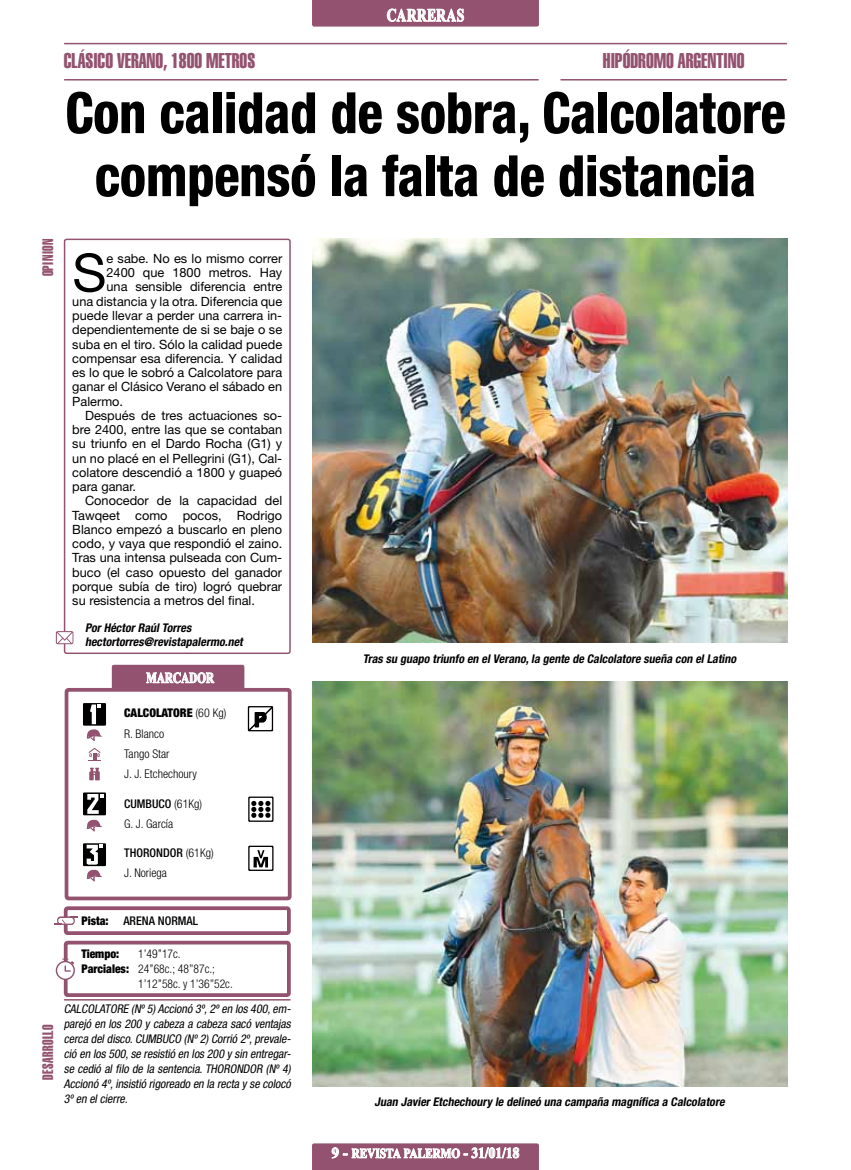
<style>
.page{position:relative;width:851px;height:1170px;background:#fff}
.page>*{position:absolute;margin:0;border:0;box-sizing:border-box;transform-origin:0 0}
.t1{font:800 condensed 57px/63px "Helvetica Neue LT Std";letter-spacing:-.005em;color:#000;text-align:center;scale:.92 1}
.t2{font:52.65px "Helvetica Neue LT Std";color:#000}
.t3{font:21px "Helvetica LT Std Extra Comp";color:#935370}
.t4{font:700 18px "Times New Roman";letter-spacing:.04em;color:#fff;scale:.75 1}
.t5{font:15px "Helvetica LT Std Extra Comp";letter-spacing:.025em;color:#935370}
.t6{font:700 15px "Times New Roman";letter-spacing:-.005em;color:#fff;scale:.75 1}
.t7{font:700 13.5px "Times New Roman";color:#fff;scale:.83 1}
.t8{font:12.75px "Helvetica Neue LT Std";color:#000}
.t9{font:italic condensed 12px/15px "Helvetica Neue LT Std";color:#000}
.t10{font:italic 700 condensed 12px/13.5px "Helvetica Neue LT Std";color:#000}
.t11{font:300 condensed 12px/20.2px "Helvetica Neue LT Std";color:#000}
.t12{font:900 condensed 12px/15px "Helvetica Neue LT Std";color:#000}
.t13{font:500 condensed 12px "Helvetica Neue LT Std";color:#000}
.s1{font-weight:900}
.s2{font-weight:500}
.s3{font-size:15px}
</style>
<div class="page">
<svg style="left:312px;top:1143px;width:227px;height:26px;background:#a57088"></svg>
<svg style="left:312px;top:0;width:227px;height:27px;background:#9d637d"></svg>
<hr style="left:65px;top:79px;width:473px;height:1px;background:#935370">
<hr style="left:65px;top:43px;width:721px;height:1px;background:#935370">
<hr style="left:561px;top:79px;width:225px;height:1px;background:#935370">
<hr style="left:65px;top:998px;width:225px;height:2px;background:#935370">
<div style="left:64px;top:238px;width:227px;height:416px;border:2px solid #935370;border-radius:2px"></div>
<svg style="left:56px;top:631px;width:17px;height:13px"></svg>
<div style="left:64px;top:940px;width:227px;height:56px;border:4px solid #935370;border-radius:2px"></div>
<div style="left:64px;top:906px;width:227px;height:28px;border:4px solid #935370;border-radius:2px"></div>
<svg style="left:55px;top:916px;width:22px;height:8px"></svg>
<svg style="left:56px;top:958px;width:19px;height:21px"></svg>
<div style="left:112px;top:664px;width:132px;height:26px;background:#935370;border-radius:2px"></div>
<div style="left:65px;top:688px;width:226px;height:212px;border:4px solid #935370;border-radius:2px"></div>
<svg style="left:86px;top:819px;width:16px;height:12px"></svg>
<div style="left:83px;top:703px;width:23px;height:22px;background:#000"></div>
<svg style="left:86px;top:704px;width:17px;height:37px"></svg>
<div style="left:83px;top:792px;width:23px;height:23px;background:#000"></div>
<svg style="left:87px;top:793px;width:16px;height:20px"></svg>
<div style="left:83px;top:843px;width:23px;height:23px;background:#000"></div>
<svg style="left:86px;top:844px;width:17px;height:37px"></svg>
<svg style="left:88px;top:747px;width:12px;height:13px"></svg>
<svg style="left:146px;top:672px;width:68px;height:11px"></svg>
<svg style="left:89px;top:767px;width:11px;height:14px"></svg>
<img style="left:312px;top:681px;width:475px;height:405px">
<img style="left:312px;top:238px;width:475px;height:404px">
<svg style="left:248px;top:845px;width:25px;height:25px"></svg>
<svg style="left:247px;top:706px;width:27px;height:25px"></svg>
<svg style="left:248px;top:796px;width:25px;height:25px"></svg>
<h3 class="t4" style="left:386px;top:3px;width:105px">CARRERAS</h3>
<h3 class="t3" style="left:64px;top:48px;width:193px">CLÁSICO VERANO, 1800 METROS</h3>
<h3 class="t3" style="left:602px;top:48px;width:143px">HIPÓDROMO ARGENTINO</h3>
<h1 class="t1" style="left:65px;top:80px;width:784px">Con calidad de sobra, Calcolatore compensó la falta de distancia</h1>
<p class="t5" style="left:39px;top:276px;width:39px;rotate:-90deg">OPINION</p>
<h2 class="t2" style="left:72px;top:241px;width:36px">S</h2>
<p class="t8" style="left:106px;top:251px;width:177px">e sabe. No es lo mismo correr</p>
<p class="t8" style="left:106px;top:265px;width:177px">2400 que 1800 metros. Hay</p>
<p class="t8" style="left:106px;top:279px;width:177px">una sensible diferencia entre</p>
<p class="t8" style="left:72px;top:293px;width:211px">una distancia y la otra. Diferencia que</p>
<p class="t8" style="left:72px;top:308px;width:211px">puede llevar a perder una carrera in-</p>
<p class="t8" style="left:72px;top:322px;width:211px">dependientemente de si se baje o se</p>
<p class="t8" style="left:72px;top:336px;width:211px">suba en el tiro. Sólo la calidad puede</p>
<p class="t8" style="left:72px;top:350px;width:211px">compensar esa diferencia. Y calidad</p>
<p class="t8" style="left:72px;top:365px;width:211px">es lo que le sobró a Calcolatore para</p>
<p class="t8" style="left:72px;top:379px;width:211px">ganar el Clásico Verano el sábado en</p>
<p class="t8" style="left:72px;top:393px;width:52px">Palermo.</p>
<p class="t8" style="left:85px;top:407px;width:199px">Después de tres actuaciones so-</p>
<p class="t8" style="left:72px;top:422px;width:211px">bre 2400, entre las que se contaban</p>
<p class="t8" style="left:72px;top:436px;width:211px">su triunfo en el Dardo Rocha (G1) y</p>
<p class="t8" style="left:72px;top:450px;width:211px">un no placé en el Pellegrini (G1), Cal-</p>
<p class="t8" style="left:72px;top:464px;width:211px">colatore descendió a 1800 y guapeó</p>
<p class="t8" style="left:72px;top:479px;width:65px">para ganar.</p>
<p class="t8" style="left:85px;top:493px;width:199px">Conocedor de la capacidad del</p>
<p class="t8" style="left:72px;top:507px;width:211px">Tawqeet como pocos, Rodrigo</p>
<p class="t8" style="left:72px;top:522px;width:211px">Blanco empezó a buscarlo en pleno</p>
<p class="t8" style="left:72px;top:536px;width:211px">codo, y vaya que respondió el zaino.</p>
<p class="t8" style="left:72px;top:550px;width:211px">Tras una intensa pulseada con Cum-</p>
<p class="t8" style="left:72px;top:564px;width:211px">buco (el caso opuesto del ganador</p>
<p class="t8" style="left:72px;top:579px;width:211px">porque subía de tiro) logró quebrar</p>
<p class="t8" style="left:72px;top:593px;width:184px">su resistencia a metros del final.</p>
<p class="t10" style="left:85px;top:621px;width:162px">PorHéctorRaúlTorres hectortorres@revistapalermo.net</p>
<p class="t6" style="left:146px;top:667px;width:92px">MARCADOR</p>
<p class="t11" style="left:124px;top:703px;width:104px"><span class="s1">CALCOLATORE</span> (60 Kg)<br>R. Blanco<br>Tango Star<br>J. J. Etchechoury</p>
<p class="t11" style="left:124px;top:793px;width:79px"><span class="s2">CUMBUCO</span> (61Kg)<br>G. J. García</p>
<p class="t13" style="left:124px;top:845px;width:20px">THORON</p>
<p class="t11" style="left:124px;top:842px;width:91px;text-indent:39px"><span class="s2">DOR</span> (61Kg)<br>J. Noriega</p>
<p class="t10" style="left:363px;top:651px;width:377px">Tras su guapo triunfo en elVerano,la gente de Calcolatore sueña con elLatino</p>
<p class="t5" style="left:39px;top:1079px;width:57px;rotate:-90deg">DESARROLLO</p>
<p class="t13" style="left:123px;top:913px;width:76px">ARENA NORMAL</p>
<p class="t11" style="left:138px;top:945px;width:96px;line-height:15px">1’49’’17c.<br>24’’68c.; 48’’87c.;<br>1’12’’58c. y 1’36’’52c.</p>
<p class="t12" style="left:81px;top:912px;width:29px">Pista:</p>
<p class="t12" style="left:81px;top:945px;width:49px">Tiempo:<br>Parciales:</p>
<p class="t9" style="left:64px;top:1000px;width:231px">CALCOLATORE (Nº5) Accionó 3º,2ºen los 400,em&shy;parejó en los 200 y cabeza a cabeza sacó ventajas cerca deldisco.CUMBUCO (Nº2) Corrió 2º,prevale&shy;ció en los 500,se resistió en los 200 y sin entregar&shy;se cedió al filo de la sentencia.THORONDOR (Nº 4)<br>Accionó 4º,insistió rigoreado en la recta y se colocó 3ºen elcierre.</p>
<p class="t10" style="left:374px;top:1094px;width:354px">Juan JavierEtchechoury le delineó una campaña magnífica a Calcolatore</p>
<p class="t7" style="left:331px;top:1143px;width:228px"><span class="s3">9 -</span> REVISTA PALERMO <span class="s3">- 31/01/18</span></p>
</div>
